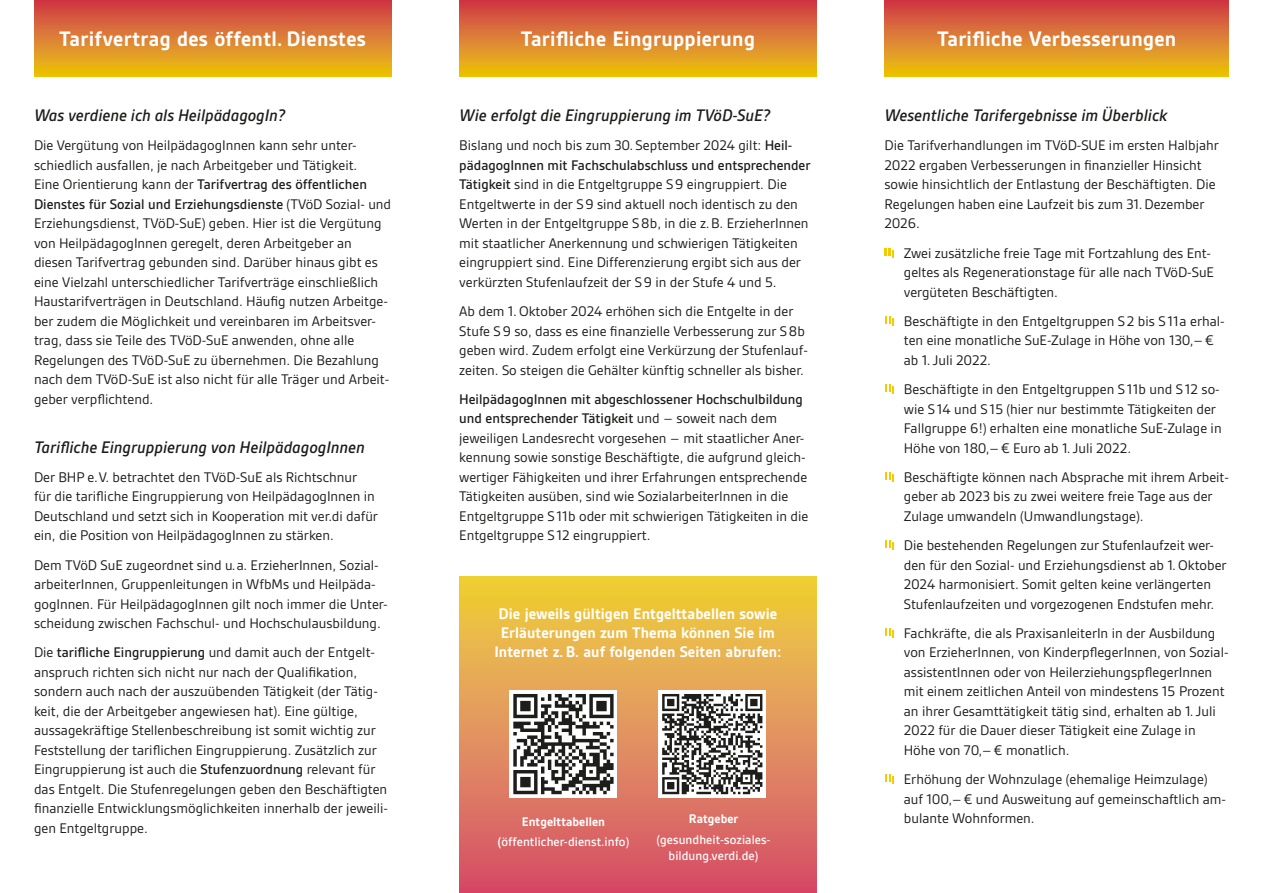
<style>
.page{position:relative;width:1263px;height:893px;background:#fff}
.page>*{position:absolute;margin:0;border:0;box-sizing:border-box;transform-origin:0 0}
.t1{font:700 22.5px "Gesta";letter-spacing:.015em;color:#fff}
.t2{font:italic 500 18px "Gesta";letter-spacing:-.005em;color:#1d1d1b}
.t3{font:700 16.5px/18.8px "Gesta";letter-spacing:.005em;color:#fff;text-align:center}
.t4{font:15px/19.5px "Gesta";color:#1d1d1b}
.t5{font:500 13.5px/20.4px "Gesta";letter-spacing:.005em;color:#fff;text-align:center}
.t6{font:700 13.5px "Gesta";letter-spacing:.005em;color:#fff}
.s1{font-weight:500}
.s2{font-weight:700}
</style>
<div class="page">
<svg style="left:885px;top:316px;width:9px;height:10px"></svg>
<svg style="left:885px;top:384px;width:9px;height:10px"></svg>
<svg style="left:885px;top:472px;width:9px;height:10px"></svg>
<svg style="left:885px;top:540px;width:9px;height:10px"></svg>
<svg style="left:885px;top:628px;width:9px;height:10px"></svg>
<svg style="left:885px;top:774px;width:9px;height:10px"></svg>
<svg style="left:34px;top:0;width:357px;height:76px;background:#dc7e2d"></svg>
<svg style="left:459px;top:0;width:357px;height:76px;background:#dc7e2d"></svg>
<svg style="left:884px;top:0;width:345px;height:76px;background:#dc7e2d"></svg>
<svg style="left:459px;top:576px;width:357px;height:317px;background:#e29156"></svg>
<svg style="left:884px;top:248px;width:10px;height:10px"></svg>
<div style="left:510px;top:690px;width:107px;height:108px;background:#fff"></div>
<svg style="left:513px;top:694px;width:101px;height:100px"></svg>
<div style="left:659px;top:690px;width:107px;height:108px;background:#fff"></div>
<svg style="left:662px;top:694px;width:100px;height:100px"></svg>
<h1 class="t1" style="left:59px;top:26px;width:308px">Tarifvertrag des öffentl. Dienstes</h1>
<h1 class="t1" style="left:521px;top:26px;width:236px">Tarifliche Eingruppierung</h1>
<h1 class="t1" style="left:937px;top:26px;width:241px">Tarifliche Verbesserungen</h1>
<p class="t2" style="left:34px;top:105px;width:253px">Was verdiene ich als HeilpädagogIn?</p>
<p class="t4" style="left:34px;top:136px;width:359px">Die Vergütung von HeilpädagogInnen kann sehr unter&shy;schiedlich ausfallen, je nach Arbeitgeber und Tätigkeit.<br>Eine Orientierung kann der <span class="s1">Tarifvertrag des öffentlichen Dienstes für Sozial und Erziehungsdienste</span> (TVöD Sozial- und Erziehungsdienst, TVöD-SuE) geben. Hier ist die Vergütung von HeilpädagogInnen geregelt, deren Arbeitgeber an diesen Tarifvertrag gebunden sind. Darüber hinaus gibt es eine Vielzahl unterschiedlicher Tarifverträge einschließlich Haustarifverträgen in Deutschland. Häufig nutzen Arbeitge&shy;ber zudem die Möglichkeit und vereinbaren im Arbeitsver&shy;trag, dass sie Teile des TVöD-SuE anwenden, ohne alle Regelungen des TVöD-SuE zu übernehmen. Die Bezahlung nach dem TVöD-SuE ist also nicht für alle Träger und Arbeit&shy;geber verpflichtend.</p>
<p class="t2" style="left:34px;top:437px;width:332px">Tarifliche Eingruppierung von HeilpädagogInnen</p>
<p class="t4" style="left:34px;top:467px;width:346px">Der BHP e.V. betrachtet den TVöD-SuE als Richtschnur für die tarifliche Eingruppierung von HeilpädagogInnen in Deutschland und setzt sich in Kooperation mit ver.di dafür ein, die Position von HeilpädagogInnen zu stärken.</p>
<p class="t4" style="left:34px;top:555px;width:355px">Dem TVöD SuE zugeordnet sind u.a. ErzieherInnen, Sozial&shy;arbeiterInnen, Gruppenleitungen in WfbMs und Heilpäda&shy;gogInnen. Für HeilpädagogInnen gilt noch immer die Unter&shy;scheidung zwischen Fachschul- und Hochschulausbildung.</p>
<p class="t4" style="left:34px;top:643px;width:355px">Die <span class="s1">tarifliche Eingruppierung</span> und damit auch der Entgelt&shy;anspruch richten sich nicht nur nach der Qualifikation, sondern auch nach der auszuübenden Tätigkeit (der Tätig&shy;keit, die der Arbeitgeber angewiesen hat). Eine gültige, aussagekräftige Stellenbeschreibung ist somit wichtig zur Feststellung der tariflichen Eingruppierung. Zusätzlich zur Eingruppierung ist auch die <span class="s1">Stufenzuordnung</span> relevant für das Entgelt. Die Stufenregelungen geben den Beschäftigten finanzielle Entwicklungsmöglichkeiten innerhalb der jeweili&shy;gen Entgeltgruppe.</p>
<p class="t2" style="left:459px;top:105px;width:312px">Wie erfolgt die Eingruppierung im TVöD-SuE?</p>
<p class="t4" style="left:459px;top:136px;width:353px">Bislang und noch bis zum 30. September 2024 gilt: <span class="s1">Heil&shy;pädagogInnen mit Fachschulabschluss und entsprechender Tätigkeit</span> sind in die Entgeltgruppe S9 eingruppiert. Die Entgeltwerte in der S9 sind aktuell noch identisch zu den Werten in der Entgeltgruppe S8b, in die z.B. ErzieherInnen mit staatlicher Anerkennung und schwierigen Tätigkeiten eingruppiert sind. Eine Differenzierung ergibt sich aus der verkürzten Stufenlaufzeit der S9 in der Stufe 4 und 5.</p>
<p class="t4" style="left:459px;top:301px;width:350px">Ab dem 1.Oktober 2024 erhöhen sich die Entgelte in der Stufe S9 so, dass es eine finanzielle Verbesserung zur S8b geben wird. Zudem erfolgt eine Verkürzung der Stufenlauf&shy;zeiten. So steigen die Gehälter künftig schneller als bisher.</p>
<p class="t4" style="left:459px;top:389px;width:351px"><span class="s1">HeilpädagogInnen mit abgeschlossener Hochschulbildung und entsprechender Tätigkeit</span> und – soweit nach dem jeweiligen Landesrecht vorgesehen – mit staatlicher Aner&shy;kennung sowie sonstige Beschäftigte, die aufgrund gleich&shy;wertiger Fähigkeiten und ihrer Erfahrungen entsprechende Tätigkeiten ausüben, sind wie SozialarbeiterInnen in die Entgeltgruppe S 11b oder mit schwierigen Tätigkeiten in die Entgeltgruppe S 12 eingruppiert.</p>
<p class="t3" style="left:494px;top:605px;width:288px">Die jeweils gültigen Entgelttabellen sowie<br>Erläuterungen zum Thema können Sie im<br>Internet z.B. auf folgenden Seiten abrufen:</p>
<p class="t5" style="left:498px;top:811px;width:133px"><span class="s2">Entgelttabellen (</span>öffentlicher-dienst.info)</p>
<p class="t6" style="left:689px;top:811px;width:51px">Ratgeber</p>
<p class="t5" style="left:656px;top:831px;width:116px;line-height:16.2px">(gesundheit-soziales&shy;bildung.verdi.de)</p>
<p class="t2" style="left:884px;top:105px;width:284px">Wesentliche Tarifergebnisse im Überblick</p>
<p class="t4" style="left:884px;top:136px;width:336px">Die Tarifverhandlungen im TVöD-SUE im ersten Halbjahr 2022 ergaben Verbesserungen in finanzieller Hinsicht sowie hinsichtlich der Entlastung der Beschäftigten. Die Regelungen haben eine Laufzeit bis zum 31.Dezember 2026.</p>
<p class="t4" style="left:904px;top:243px;width:312px">Zwei zusätzliche freie Tage mit Fortzahlung des Ent&shy;geltes als Regenerationstage für alle nach TVöD-SuE vergüteten Beschäftigten.</p>
<p class="t4" style="left:904px;top:311px;width:322px">Beschäftigte in den Entgeltgruppen S2 bis S 11a erhal&shy;ten eine monatliche SuE-Zulage in Höhe von 130,–€ ab 1.Juli 2022.</p>
<p class="t4" style="left:904px;top:379px;width:319px">Beschäftigte in den Entgeltgruppen S 11b und S 12 so&shy;wie S 14 und S 15 (hier nur bestimmte Tätigkeiten der Fallgruppe 6!) erhalten eine monatliche SuE-Zulage in Höhe von 180,–€ Euro ab 1.Juli 2022.</p>
<p class="t4" style="left:904px;top:467px;width:327px">Beschäftigte können nach Absprache mit ihrem Arbeit&shy;geber ab 2023 bis zu zwei weitere freie Tage aus der<br>Zulage umwandeln (Umwandlungstage).</p>
<p class="t4" style="left:904px;top:535px;width:324px">Die bestehenden Regelungen zur Stufenlaufzeit wer&shy;den für den Sozial- und Erziehungsdienst ab 1.Oktober 2024 harmonisiert. Somit gelten keine verlängerten Stufenlaufzeiten und vorgezogenen Endstufen mehr.</p>
<p class="t4" style="left:904px;top:623px;width:325px">Fachkräfte, die als PraxisanleiterIn in der Ausbildung von ErzieherInnen, von KinderpflegerInnen, von Sozial&shy;assistentInnen oder von HeilerziehungspflegerInnen mit einem zeitlichen Anteil von mindestens 15 Prozent an ihrer Gesamttätigkeit tätig sind, erhalten ab 1. Juli 2022 für die Dauer dieser Tätigkeit eine Zulage in Höhe von 70,–€ monatlich.</p>
<p class="t4" style="left:904px;top:769px;width:324px">Erhöhung der Wohnzulage (ehemalige Heimzulage) auf 100,–€ und Ausweitung auf gemeinschaftlich am&shy;bulante Wohnformen.</p>
</div>
